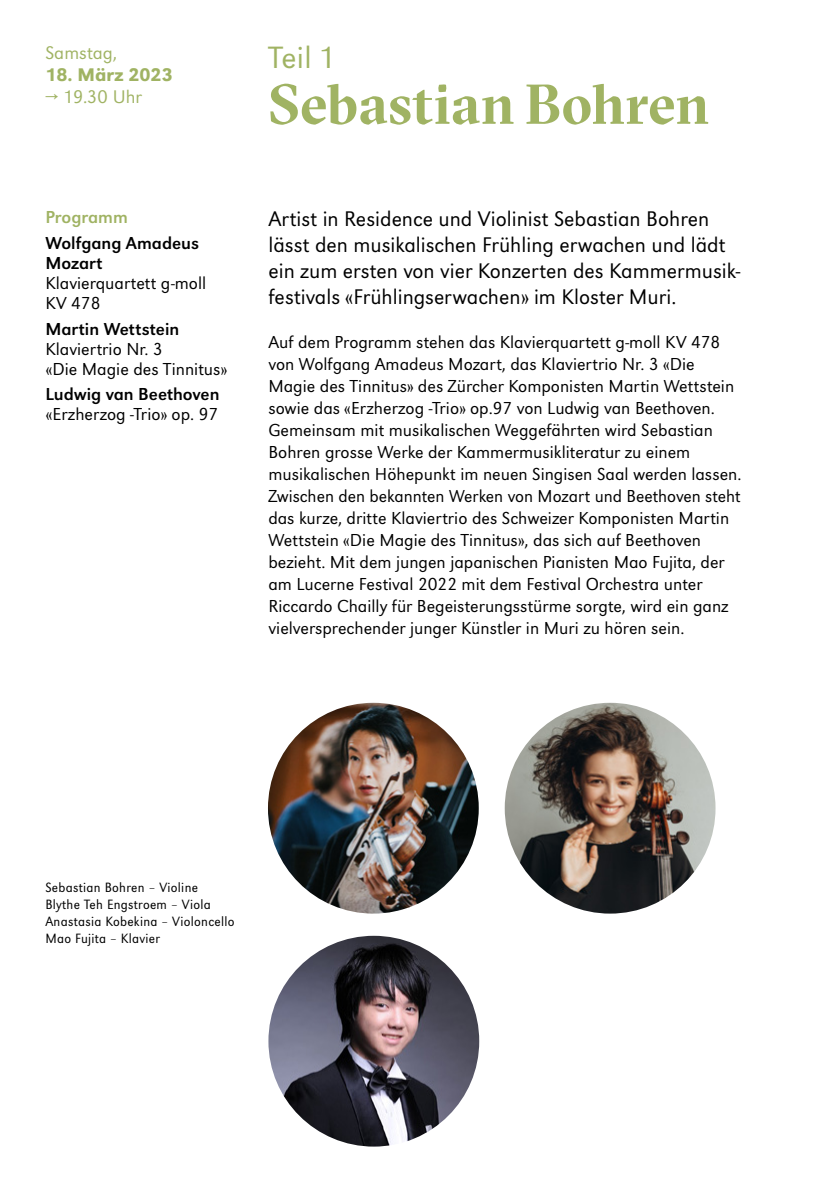
<style>
.page{position:relative;width:828px;height:1191px;background:#fff}
.page>*{position:absolute;margin:0;border:0;box-sizing:border-box;transform-origin:0 0}
.t1{font:700 56px "GT Sectra Fine";letter-spacing:.005em;color:#a0b363}
.t2{font:300 32px "URW Grotesk";color:#a0b363}
.t3{font:300 22px/26px "URW Grotesk";color:#000}
.t4{font:300 19px "URW Grotesk";color:#a0b363}
.t5{font:500 19px "URW Grotesk";color:#a0b363}
.t6{font:300 18px/22px "URW Grotesk";color:#000}
.t7{font:18px/20px "URW Grotesk";color:#000}
.t8{font:18px "URW Grotesk";color:#a0b363}
.t9{font:300 14px/17px "URW Grotesk Nar";letter-spacing:.02em;color:#000}
</style>
<div class="page">
<img style="left:268px;top:703px;width:211px;height:210px;border-radius:105px">
<img style="left:505px;top:703px;width:210px;height:210px;border-radius:105px">
<img style="left:268px;top:935px;width:211px;height:211px;border-radius:105px">
<p class="t4" style="left:45px;top:42px;width:73px">Samstag,</p>
<p class="t5" style="left:45px;top:63px;width:129px">18. März 2023</p>
<p class="t4" style="left:45px;top:86px;width:98px">→ 19.30 Uhr</p>
<p class="t8" style="left:45px;top:207px;width:84px">Programm</p>
<p class="t7" style="left:45px;top:233px;width:155px">Wolfgang Amadeus<br>Mozart</p>
<p class="t6" style="left:45px;top:273px;width:162px;line-height:20px">Klavierquartett g-moll<br>KV 478</p>
<p class="t7" style="left:45px;top:319px;width:135px">Martin Wettstein</p>
<p class="t6" style="left:45px;top:339px;width:184px;line-height:20px">Klaviertrio Nr. 3<br>«Die Magie des Tinnitus»</p>
<p class="t7" style="left:45px;top:384px;width:176px">Ludwig van Beethoven</p>
<p class="t6" style="left:45px;top:403px;width:174px">«Erzherzog -Trio» op. 97</p>
<h2 class="t2" style="left:268px;top:39px;width:68px">Teil 1</h2>
<h1 class="t1" style="left:268px;top:71px;width:442px">Sebastian Bohren</h1>
<p class="t3" style="left:268px;top:206px;width:473px">Artist in Residence und Violinist Sebastian Bohren lässt den musikalischen Frühling erwachen und lädt ein zum ersten von vier Konzerten des Kammermusik&shy;festivals «Frühlingserwachen» im Kloster Muri.</p>
<p class="t6" style="left:268px;top:331px;width:474px">Auf dem Programm stehen das Klavierquartett g-moll KV 478 von Wolfgang Amadeus Mozart, das Klaviertrio Nr. 3 «Die Magie des Tinnitus» des Zürcher Komponisten Martin Wettstein sowie das «Erzherzog -Trio» op.97 von Ludwig van Beethoven.<br>Gemeinsam mit musikalischen Weggefährten wird Sebastian Bohren grosse Werke der Kammermusikliteratur zu einem musikalischen Höhepunkt im neuen Singisen Saal werden lassen.<br>Zwischen den bekannten Werken von Mozart und Beethoven steht das kurze, dritte Klaviertrio des Schweizer Komponisten Martin Wettstein «Die Magie des Tinnitus», das sich auf Beethoven bezieht. Mit dem jungen japanischen Pianisten Mao Fujita, der am Lucerne Festival 2022 mit dem Festival Orchestra unter Riccardo Chailly für Begeisterungsstürme sorgte, wird ein ganz vielversprechender junger Künstler in Muri zu hören sein.</p>
<p class="t9" style="left:45px;top:879px;width:191px">Sebastian Bohren – Violine<br>Blythe Teh Engstroem – Viola<br>Anastasia Kobekina – Violoncello<br>Mao Fujita – Klavier</p>
</div>
